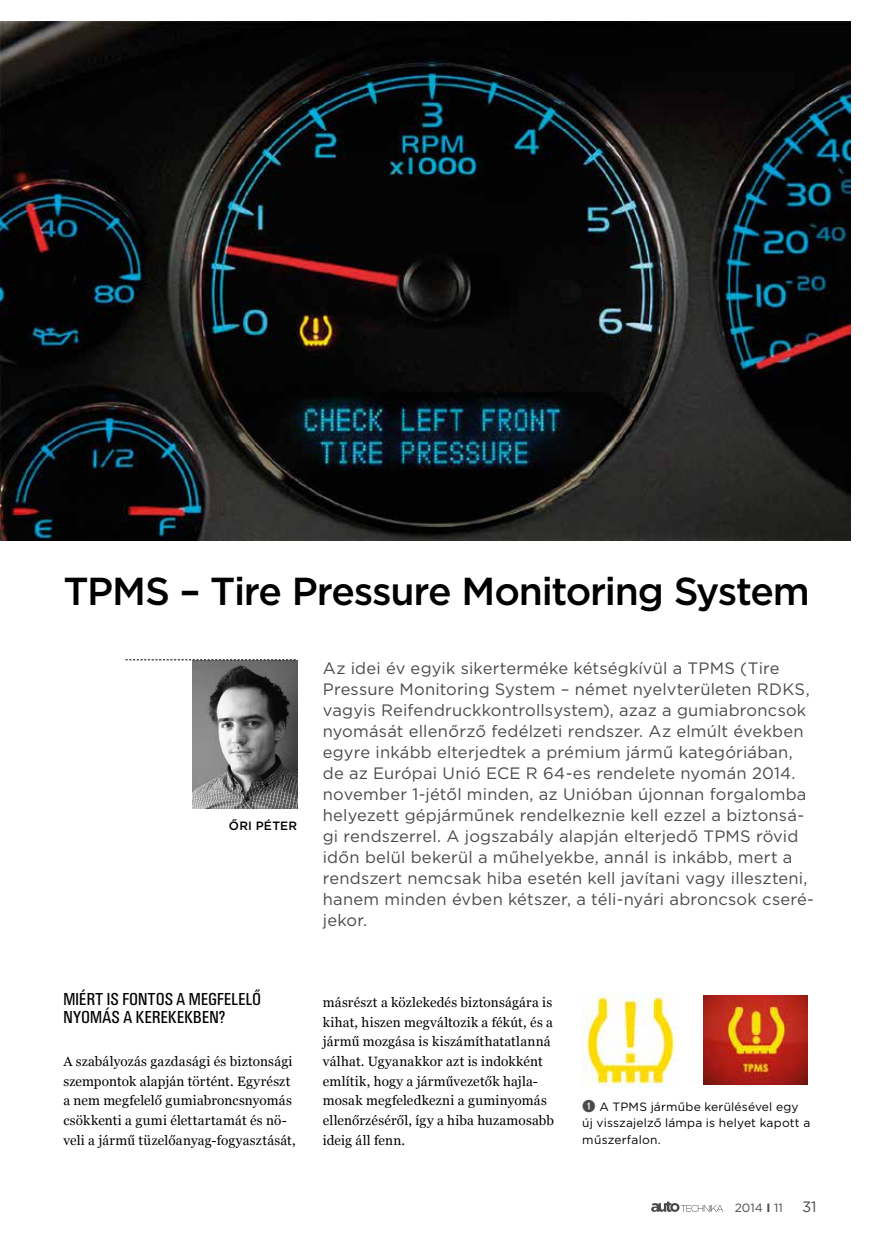
<style>
.page{position:relative;width:872px;height:1246px;background:#fff}
.page>*{position:absolute;margin:0;border:0;box-sizing:border-box;transform-origin:0 0}
.t1{font:500 39px "Gotham";letter-spacing:-.03em;color:#000}
.t2{font:18px/18px "U001 Con";letter-spacing:.015em;color:#000}
.t3{font:16.5px/21px "Gotham";letter-spacing:.01em;color:#4a4a49}
.t4{font:15px "Gotham";color:#4a4a49}
.t5{font:13.5px/19.6px "Georgia";letter-spacing:.015em;color:#000}
.t6{font:12px/16.5px "Gotham";letter-spacing:.015em;color:#000}
.t7{font:500 12px "Gotham";letter-spacing:.025em;color:#000}
.t8{font:12px "Gotham";color:#4a4a49}
.s1{font-family:"Combi Numerals Ltd";font-size:16.5px;color:#4a4a49}
.s2{font-weight:700}
</style>
<div class="page">
<svg style="left:651px;top:1201px;width:72px;height:11px"></svg>
<img style="left:582px;top:992px;width:93px;height:96px">
<img style="left:703px;top:995px;width:104px;height:90px">
<img style="left:0;top:21px;width:850px;height:520px">
<img style="left:193px;top:661px;width:104px;height:148px">
<svg style="left:125px;top:659px;width:171px;height:1px"></svg>
<h1 class="t1" style="left:63px;top:566px;width:748px">TPMS – Tire Pressure Monitoring System</h1>
<p class="t7" style="left:229px;top:818px;width:70px">ŐRI PÉTER</p>
<p class="t2" style="left:63px;top:990px;width:199px">MIÉRT IS FONTOS A MEGFELELŐ<br>NYOMÁS A KEREKEKBEN?</p>
<p class="t5" style="left:63px;top:1051px;width:234px">A szabályozás gazdasági és biztonsági szempontok alapján történt. Egyrészt a nem megfelelő gumiabroncsnyomás csökkenti a gumi élettartamát és nö&shy;veli a jármű tüzelőanyag-fogyasztását,</p>
<p class="t3" style="left:323px;top:657px;width:493px">Az idei év egyik sikerterméke kétségkívül a TPMS (Tire Pressure Monitoring System – német nyelvterületen RDKS, vagyis Reifendruckkontrollsystem), azaz a gumiabroncsok nyomását ellenőrző fedélzeti rendszer. Az elmúlt években egyre inkább elterjedtek a prémium jármű kategóriában, de az Európai Unió ECE R 64-es rendelete nyomán 2014. november 1-jétől minden, az Unióban újonnan forgalomba helyezett gépjárműnek rendelkeznie kell ezzel a biztonsá&shy;gi rendszerrel. A jogszabály alapján elterjedő TPMS rövid időn belül bekerül a műhelyekbe, annál is inkább, mert a rendszert nemcsak hiba esetén kell javítani vagy illeszteni, hanem minden évben kétszer, a téli-nyári abroncsok cseré&shy;jekor.</p>
<p class="t5" style="left:323px;top:992px;width:233px">másrészt a közlekedés biztonságára is kihat, hiszen megváltozik a fékút, és a jármű mozgása is kiszámíthatatlanná válhat. Ugyanakkor azt is indokként említik, hogy a járművezetők hajla&shy;mosak megfeledkezni a guminyomás ellenőrzéséről, így a hiba huzamosabb ideig áll fenn.</p>
<p class="t6" style="left:582px;top:1098px;width:229px"><span class="s1">➊</span> A TPMS járműbe kerülésével egy új visszajelző lámpa is helyet kapott a műszerfalon.</p>
<p class="t8" style="left:734px;top:1200px;width:49px">2014 <span class="s2">I</span> 11</p>
<p class="t4" style="left:802px;top:1197px;width:16px">31</p>
</div>
